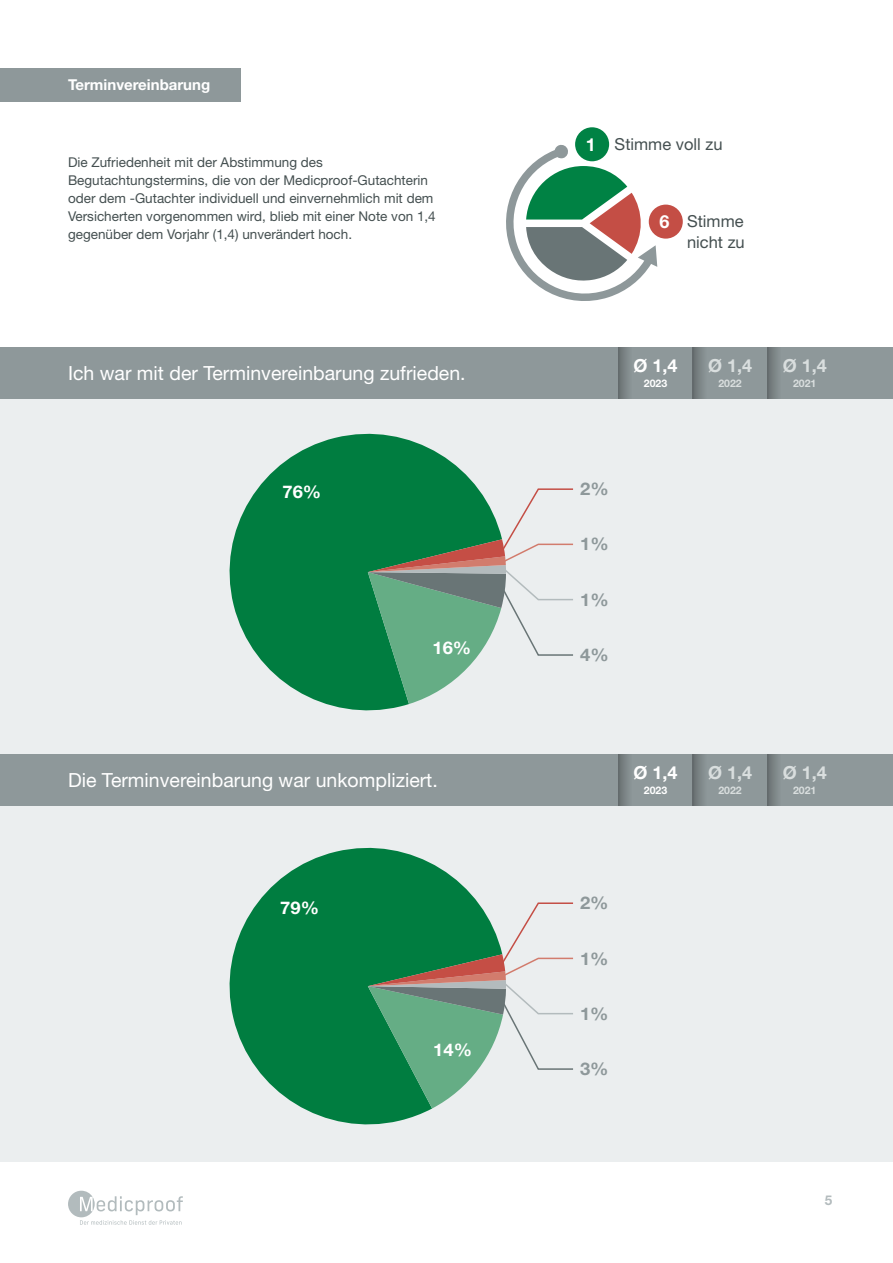
<style>
.page{position:relative;width:893px;height:1263px;background:#fff}
.page>*{position:absolute;margin:0;border:0;box-sizing:border-box;transform-origin:0 0}
.t1{font:19.5px "Helvetica Neue LT Std";color:#fff}
.t2{font:700 18px "Helvetica Neue LT Std";color:#d9dede}
.t3{font:700 18px "Helvetica Neue LT Std";color:#fff}
.t4{font:700 17.55px "Helvetica Neue LT Std";color:#8e989a;scale:1.05 1}
.t5{font:700 17.55px "Helvetica Neue LT Std";color:#fff;scale:1.05 1}
.t6{font:16.5px/21px "Helvetica Neue LT Std";color:#444f50;text-align:right}
.t7{font:700 15px "Helvetica Neue LT Std";color:#fff}
.t8{font:13.5px/18px "Helvetica Neue LT Std";color:#444f50}
.t9{font:700 13.5px "Helvetica Neue LT Std";color:#b3bbbd}
.t10{font:700 10.5px "Helvetica Neue LT Std";color:#d9dede}
.t11{font:700 10.5px "Helvetica Neue LT Std";color:#fff}
.s1{font-weight:700;font-size:18px;color:#fff}
</style>
<div class="page">
<svg style="left:68px;top:1191px;width:115px;height:34px"></svg>
<div style="left:0;top:347px;width:893px;height:814px;background:#ebeeef"></div>
<div style="left:0;top:68px;width:240px;height:33px;background:#8e989a"></div>
<svg style="left:230px;top:847px;width:248px;height:278px;fill:#007d40"></svg>
<svg style="left:368px;top:902px;width:206px;height:206px"></svg>
<svg style="left:506px;top:144px;width:151px;height:157px"></svg>
<div style="left:575px;top:127px;width:34px;height:34px;background:#008244;border-radius:50%"></div>
<div style="left:649px;top:205px;width:34px;height:34px;background:#c44e45;border-radius:50%"></div>
<div style="left:0;top:754px;width:893px;height:51px;background:#8e989a"></div>
<svg style="left:618px;top:754px;width:11px;height:51px"></svg>
<svg style="left:693px;top:754px;width:10px;height:51px"></svg>
<svg style="left:767px;top:754px;width:11px;height:51px"></svg>
<div style="left:0;top:347px;width:893px;height:51px;background:#8e989a"></div>
<svg style="left:618px;top:347px;width:11px;height:51px"></svg>
<svg style="left:693px;top:347px;width:10px;height:51px"></svg>
<svg style="left:767px;top:347px;width:11px;height:51px"></svg>
<svg style="left:230px;top:433px;width:248px;height:278px;fill:#007d40"></svg>
<svg style="left:368px;top:488px;width:205px;height:216px"></svg>
<p class="t7" style="left:68px;top:75px;width:144px">Terminvereinbarung</p>
<p class="t8" style="left:68px;top:153px;width:369px">Die Zufriedenheit mit der Abstimmung des Begutachtungstermins, die von der Medicproof-Gutachterin oder dem -Gutachter individuell und einvernehmlich mit dem Versicherten vorgenommen wird, blieb mit einer Note von 1,4 gegenüber dem Vorjahr (1,4) unverändert hoch.</p>
<p class="t6" style="left:586px;top:133px;width:138px"><span class="s1">1</span> Stimme voll zu</p>
<p class="t6" style="left:659px;top:211px;width:87px"><span class="s1">6</span> Stimme nicht zu</p>
<h1 class="t1" style="left:68px;top:361px;width:399px">Ich war mit der Terminvereinbarung zufrieden.</h1>
<h2 class="t3" style="left:633px;top:354px;width:46px">Ø 1,4</h2>
<p class="t11" style="left:644px;top:376px;width:25px">2023</p>
<h2 class="t2" style="left:708px;top:354px;width:46px">Ø 1,4</h2>
<p class="t10" style="left:718px;top:376px;width:25px">2022</p>
<h2 class="t2" style="left:783px;top:354px;width:46px">Ø 1,4</h2>
<p class="t10" style="left:793px;top:376px;width:25px">2021</p>
<p class="t5" style="left:282px;top:481px;width:38px">76%</p>
<p class="t5" style="left:432px;top:637px;width:38px">16%</p>
<p class="t4" style="left:580px;top:478px;width:29px">2%</p>
<p class="t4" style="left:580px;top:533px;width:29px">1%</p>
<p class="t4" style="left:580px;top:589px;width:29px">1%</p>
<p class="t4" style="left:580px;top:644px;width:29px">4%</p>
<h1 class="t1" style="left:68px;top:768px;width:371px">Die Terminvereinbarung war unkompliziert.</h1>
<h2 class="t3" style="left:633px;top:761px;width:46px">Ø 1,4</h2>
<p class="t11" style="left:644px;top:783px;width:25px">2023</p>
<h2 class="t2" style="left:708px;top:761px;width:46px">Ø 1,4</h2>
<p class="t10" style="left:718px;top:783px;width:25px">2022</p>
<h2 class="t2" style="left:783px;top:761px;width:46px">Ø 1,4</h2>
<p class="t10" style="left:793px;top:783px;width:25px">2021</p>
<p class="t5" style="left:280px;top:897px;width:38px">79%</p>
<p class="t5" style="left:433px;top:1038px;width:38px">14%</p>
<p class="t4" style="left:580px;top:892px;width:29px">2%</p>
<p class="t4" style="left:580px;top:947px;width:29px">1%</p>
<p class="t4" style="left:580px;top:1003px;width:29px">1%</p>
<p class="t4" style="left:580px;top:1058px;width:29px">3%</p>
<p class="t9" style="left:825px;top:1191px;width:9px">5</p>
</div>
